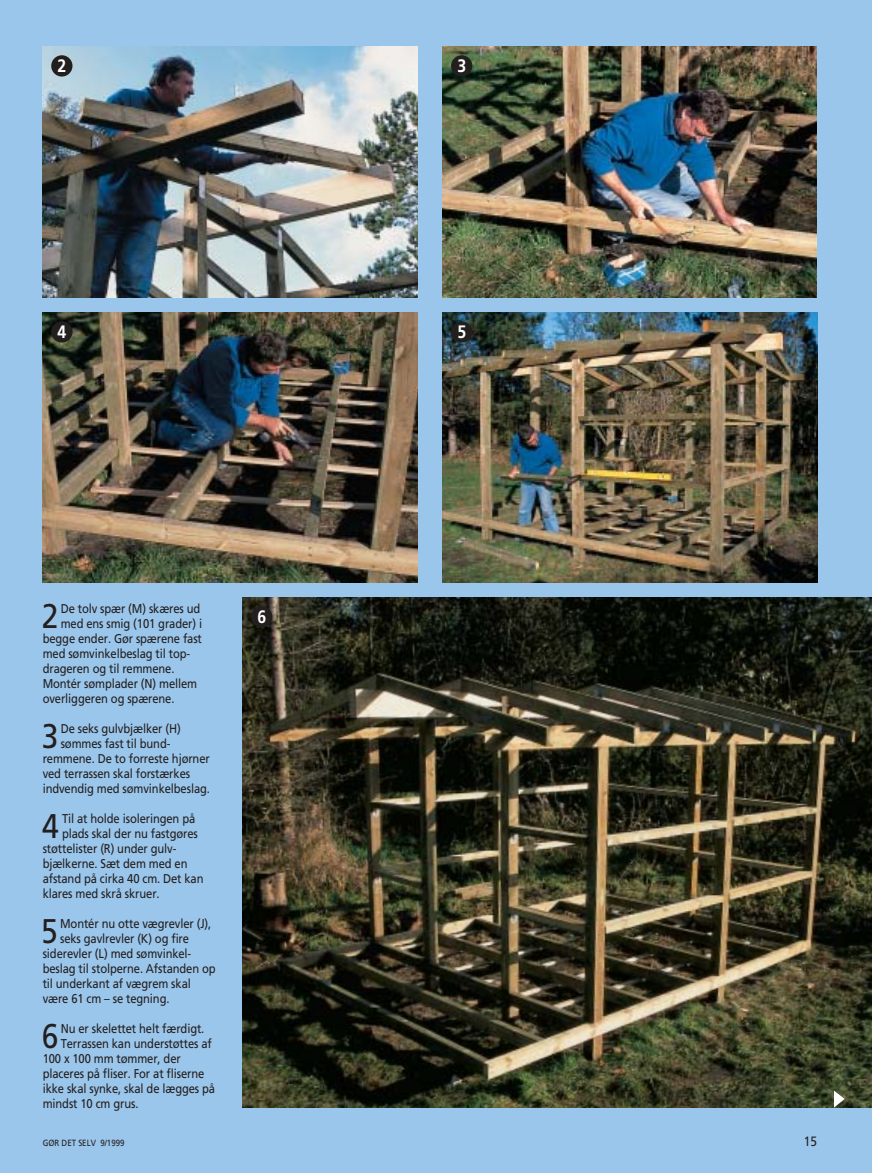
<style>
.page{position:relative;width:872px;height:1173px;background:#9bc6eb}
.page>*{position:absolute;margin:0;border:0;box-sizing:border-box;transform-origin:0 0}
.t1{font:34.2px "Frutiger";color:#231f1f;scale:.88 1}
.t2{font:700 18px "Frutiger";color:#fff;scale:.88 1}
.t3{font:13.5px "Frutiger";color:#231f1f;scale:.88 1}
.t4{font:12.75px "Frutiger";letter-spacing:-.01em;color:#231f1f;scale:.88 1}
.t5{font:9px "Frutiger";color:#231f1f;scale:.88 1}
</style>
<div class="page">
<img style="left:43px;top:47px;width:374px;height:251px">
<img style="left:43px;top:313px;width:374px;height:270px">
<img style="left:442px;top:47px;width:375px;height:251px">
<img style="left:442px;top:313px;width:375px;height:270px">
<img style="left:243px;top:597px;width:629px;height:511px">
<svg style="left:834px;top:1091px;width:10px;height:17px"></svg>
<div style="left:451px;top:55px;width:21px;height:22px;background:#231f1f;border-radius:50%"></div>
<div style="left:51px;top:55px;width:21px;height:22px;background:#231f1f;border-radius:50%"></div>
<div style="left:51px;top:321px;width:21px;height:22px;background:#231f1f;border-radius:50%"></div>
<div style="left:451px;top:321px;width:21px;height:22px;background:#231f1f;border-radius:50%"></div>
<div style="left:251px;top:606px;width:21px;height:22px;background:#231f1f;border-radius:50%"></div>
<h2 class="t2" style="left:57px;top:58px;width:12px">2</h2>
<h2 class="t2" style="left:457px;top:58px;width:12px">3</h2>
<h2 class="t2" style="left:57px;top:324px;width:12px">4</h2>
<h2 class="t2" style="left:457px;top:324px;width:12px">5</h2>
<h1 class="t1" style="left:42px;top:602px;width:21px">2</h1>
<p class="t4" style="left:61px;top:603px;width:160px">De tolv spær (M) skæres ud</p>
<p class="t4" style="left:61px;top:618px;width:162px">med ens smig (101 grader) i</p>
<p class="t4" style="left:43px;top:633px;width:182px">begge ender. Gør spærene fast</p>
<p class="t4" style="left:43px;top:648px;width:169px">med sømvinkelbeslag til top-</p>
<p class="t4" style="left:43px;top:663px;width:151px">drageren og til remmene.</p>
<p class="t4" style="left:43px;top:678px;width:177px">Montér sømplader (N) mellem</p>
<p class="t4" style="left:43px;top:693px;width:151px">overliggeren og spærene.</p>
<h1 class="t1" style="left:42px;top:722px;width:21px">3</h1>
<p class="t4" style="left:61px;top:723px;width:138px">De seks gulvbjælker (H)</p>
<p class="t4" style="left:61px;top:738px;width:126px">sømmes fast til bund-</p>
<p class="t4" style="left:43px;top:753px;width:191px">remmene. De to forreste hjørner</p>
<p class="t4" style="left:43px;top:768px;width:169px">ved terrassen skal forstærkes</p>
<p class="t4" style="left:43px;top:783px;width:191px">indvendig med sømvinkelbeslag.</p>
<h1 class="t1" style="left:42px;top:812px;width:21px">4</h1>
<p class="t4" style="left:62px;top:813px;width:153px">Til at holde isoleringen på</p>
<p class="t4" style="left:62px;top:828px;width:156px">plads skal der nu fastgøres</p>
<p class="t4" style="left:43px;top:843px;width:154px">støttelister (R) under gulv-</p>
<p class="t4" style="left:43px;top:858px;width:166px">bjælkerne. Sæt dem med en</p>
<p class="t4" style="left:43px;top:873px;width:184px">afstand på cirka 40 cm. Det kan</p>
<p class="t4" style="left:43px;top:888px;width:134px">klares med skrå skruer.</p>
<h1 class="t1" style="left:41px;top:917px;width:21px">5</h1>
<p class="t4" style="left:60px;top:918px;width:173px">Montér nu otte vægrevler (J),</p>
<p class="t4" style="left:60px;top:933px;width:148px">seks gavlrevler (K) og fire</p>
<p class="t4" style="left:43px;top:948px;width:170px">siderevler (L) med sømvinkel-</p>
<p class="t4" style="left:43px;top:963px;width:198px">beslag til stolperne. Afstanden op</p>
<p class="t4" style="left:43px;top:978px;width:170px">til underkant af vægrem skal</p>
<p class="t4" style="left:43px;top:993px;width:146px">være 61 cm – se tegning.</p>
<h1 class="t1" style="left:42px;top:1022px;width:21px">6</h1>
<p class="t4" style="left:61px;top:1023px;width:165px">Nu er skelettet helt færdigt.</p>
<p class="t4" style="left:61px;top:1038px;width:173px">Terrassen kan understøttes af</p>
<p class="t4" style="left:43px;top:1053px;width:158px">100 x 100 mm tømmer, der</p>
<p class="t4" style="left:43px;top:1068px;width:185px">placeres på fliser. For at fliserne</p>
<p class="t4" style="left:43px;top:1083px;width:197px">ikke skal synke, skal de lægges på</p>
<p class="t4" style="left:43px;top:1098px;width:110px">mindst 10 cm grus.</p>
<h2 class="t2" style="left:257px;top:609px;width:12px">6</h2>
<p class="t5" style="left:43px;top:1140px;width:95px">GØR DET SELV 9/1999</p>
<p class="t3" style="left:804px;top:1136px;width:16px">15</p>
</div>
